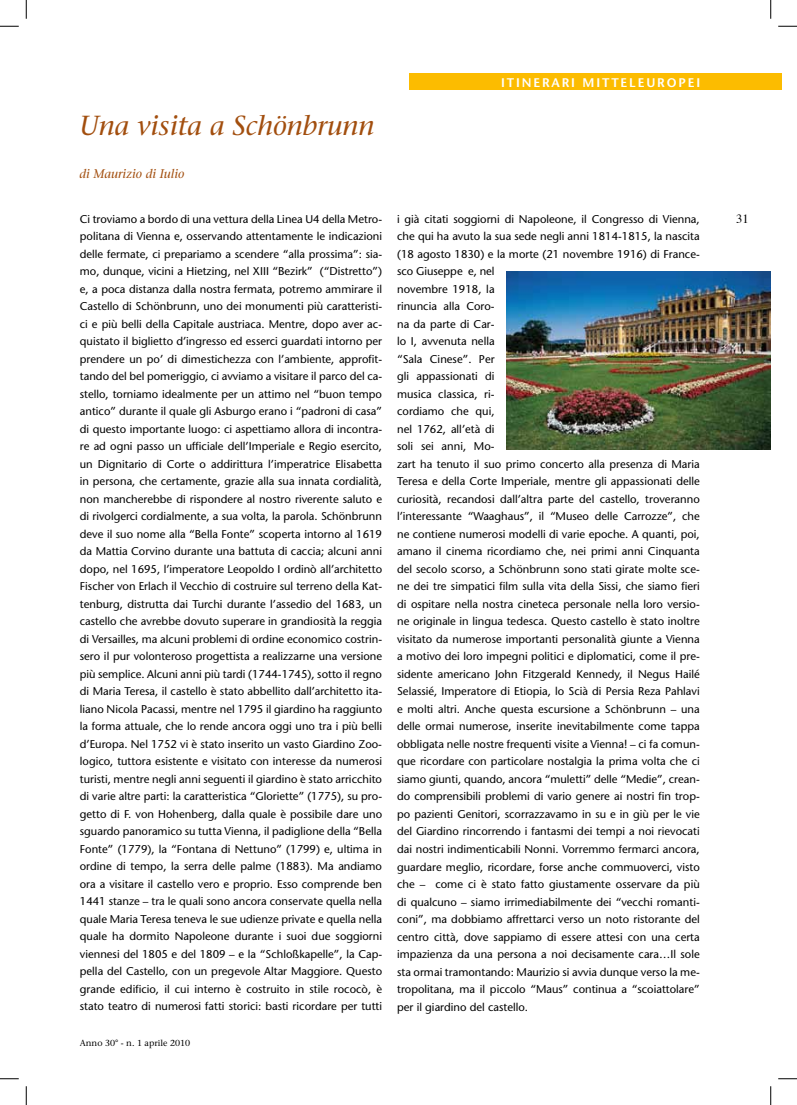
<style>
.page{position:relative;width:797px;height:1105px;background:#fff}
.page>*{position:absolute;margin:0;border:0;box-sizing:border-box;transform-origin:0 0}
.t1{font:italic 27.5px "Stone Serif";color:#a24e0e}
.t2{font:600 12.5px "Stone Sans";letter-spacing:.15em;color:#fff}
.t3{font:italic 12.5px "Stone Serif";color:#a24e0e}
.t4{font:12.5px "Times";color:#000}
.t5{font:11.25px/17.5px "Stone Sans";color:#000;text-align:justify}
.t6{font:8.75px "Stone Serif";color:#000}
</style>
<div class="page">
<div style="left:409px;top:74px;width:372px;height:16px;background:#fcbc00"></div>
<img style="left:506px;top:272px;width:264px;height:178px">
<svg style="left:0;top:25px;width:19px;height:2px"></svg>
<svg style="left:778px;top:25px;width:19px;height:2px"></svg>
<svg style="left:0;top:1078px;width:19px;height:1px"></svg>
<svg style="left:778px;top:1078px;width:19px;height:1px"></svg>
<svg style="left:25px;top:0;width:2px;height:19px"></svg>
<svg style="left:25px;top:1086px;width:2px;height:19px"></svg>
<svg style="left:770px;top:0;width:1px;height:19px"></svg>
<svg style="left:770px;top:1086px;width:1px;height:19px"></svg>
<h1 class="t1" style="left:79px;top:110px;width:296px">Una visita a Schönbrunn</h1>
<p class="t3" style="left:79px;top:166px;width:107px">di Maurizio di Iulio</p>
<p class="t2" style="left:501px;top:75px;width:201px">ITINERARI MITTELEUROPEI</p>
<p class="t5" style="left:80px;top:210px;width:304px">Ci troviamo a bordo di una vettura della Linea U4 della Metro&shy;politana di Vienna e, osservando attentamente le indicazioni delle fermate, ci prepariamo a scendere “alla prossima”: sia&shy;mo, dunque, vicini a Hietzing, nel XIII “Bezirk” (“Distretto”) e, a poca distanza dalla nostra fermata, potremo ammirare il Castello di Schönbrunn, uno dei monumenti più caratteristi&shy;ci e più belli della Capitale austriaca. Mentre, dopo aver ac&shy;quistato il biglietto d’ingresso ed esserci guardati intorno per prendere un po’ di dimestichezza con l’ambiente, approfit&shy;tando del bel pomeriggio, ci avviamo a visitare il parco del ca&shy;stello, torniamo idealmente per un attimo nel “buon tempo antico” durante il quale gli Asburgo erano i “padroni di casa” di questo importante luogo: ci aspettiamo allora di incontra&shy;re ad ogni passo un ufficiale dell’Imperiale e Regio esercito, un Dignitario di Corte o addirittura l’imperatrice Elisabetta in persona, che certamente, grazie alla sua innata cordialità, non mancherebbe di rispondere al nostro riverente saluto e di rivolgerci cordialmente, a sua volta, la parola. Schönbrunn deve il suo nome alla “Bella Fonte” scoperta intorno al 1619 da Mattia Corvino durante una battuta di caccia; alcuni anni dopo, nel 1695, l’imperatore Leopoldo I ordinò all’architetto Fischer von Erlach il Vecchio di costruire sul terreno della Kat&shy;tenburg, distrutta dai Turchi durante l’assedio del 1683, un castello che avrebbe dovuto superare in grandiosità la reggia di Versailles, ma alcuni problemi di ordine economico costrin&shy;sero il pur volonteroso progettista a realizzarne una versione più semplice. Alcuni anni più tardi (1744-1745), sotto il regno di Maria Teresa, il castello è stato abbellito dall’architetto ita&shy;liano Nicola Pacassi, mentre nel 1795 il giardino ha raggiunto la forma attuale, che lo rende ancora oggi uno tra i più belli d’Europa. Nel 1752 vi è stato inserito un vasto Giardino Zoo&shy;logico, tuttora esistente e visitato con interesse da numerosi turisti, mentre negli anni seguenti il giardino è stato arricchito di varie altre parti: la caratteristica “Gloriette” (1775), su pro&shy;getto di F. von Hohenberg, dalla quale è possibile dare uno sguardo panoramico su tutta Vienna, il padiglione della “Bella Fonte” (1779), la “Fontana di Nettuno” (1799) e, ultima in ordine di tempo, la serra delle palme (1883). Ma andiamo ora a visitare il castello vero e proprio. Esso comprende ben 1441 stanze – tra le quali sono ancora conservate quella nella quale Maria Teresa teneva le sue udienze private e quella nella quale ha dormito Napoleone durante i suoi due soggiorni viennesi del 1805 e del 1809 – e la “Schloßkapelle”, la Cap&shy;pella del Castello, con un pregevole Altar Maggiore. Questo grande edificio, il cui interno è costruito in stile rococò, è stato teatro di numerosi fatti storici: basti ricordare per tutti</p>
<p class="t5" style="left:397px;top:210px;width:304px;text-align:left">i già citati soggiorni di Napoleone, il Congresso di Vienna, che qui ha avuto la sua sede negli anni 1814-1815, la nascita (18 agosto 1830) e la morte (21 novembre 1916) di France&shy;sco Giuseppe e, nel<br>novembre 1918, la<br>rinuncia alla Coro-<br>na da parte di Car-<br>lo I, avvenuta nella<br>“Sala Cinese”. Per<br>gli appassionati di<br>musica classica, ri-<br>cordiamo che qui,<br>nel 1762, all’età di<br>soli sei anni, Mo-<br>zart ha tenuto il suo primo concerto alla presenza di Maria Teresa e della Corte Imperiale, mentre gli appassionati delle curiosità, recandosi dall’altra parte del castello, troveranno l’interessante “Waaghaus”, il “Museo delle Carrozze”, che ne contiene numerosi modelli di varie epoche. A quanti, poi, amano il cinema ricordiamo che, nei primi anni Cinquanta del secolo scorso, a Schönbrunn sono stati girate molte sce&shy;ne dei tre simpatici film sulla vita della Sissi, che siamo fieri di ospitare nella nostra cineteca personale nella loro versio&shy;ne originale in lingua tedesca. Questo castello è stato inoltre visitato da numerose importanti personalità giunte a Vienna a motivo dei loro impegni politici e diplomatici, come il pre&shy;sidente americano John Fitzgerald Kennedy, il Negus Hailé Selassié, Imperatore di Etiopia, lo Scià di Persia Reza Pahlavi e molti altri. Anche questa escursione a Schönbrunn – una delle ormai numerose, inserite inevitabilmente come tappa obbligata nelle nostre frequenti visite a Vienna! – ci fa comun&shy;que ricordare con particolare nostalgia la prima volta che ci siamo giunti, quando, ancora “muletti” delle “Medie”, crean&shy;do comprensibili problemi di vario genere ai nostri fin trop&shy;po pazienti Genitori, scorrazzavamo in su e in giù per le vie del Giardino rincorrendo i fantasmi dei tempi a noi rievocati dai nostri indimenticabili Nonni. Vorremmo fermarci ancora, guardare meglio, ricordare, forse anche commuoverci, visto che – come ci è stato fatto giustamente osservare da più di qualcuno – siamo irrimediabilmente dei “vecchi romanti&shy;coni”, ma dobbiamo affrettarci verso un noto ristorante del centro città, dove sappiamo di essere attesi con una certa impazienza da una persona a noi decisamente cara…Il sole sta ormai tramontando: Maurizio si avvia dunque verso la me&shy;tropolitana, ma il piccolo “Maus” continua a “scoiattolare” per il giardino del castello.</p>
<p class="t6" style="left:80px;top:1038px;width:112px">Anno 30° - n. 1 aprile 2010</p>
<p class="t4" style="left:736px;top:208px;width:14px">31</p>
</div>
